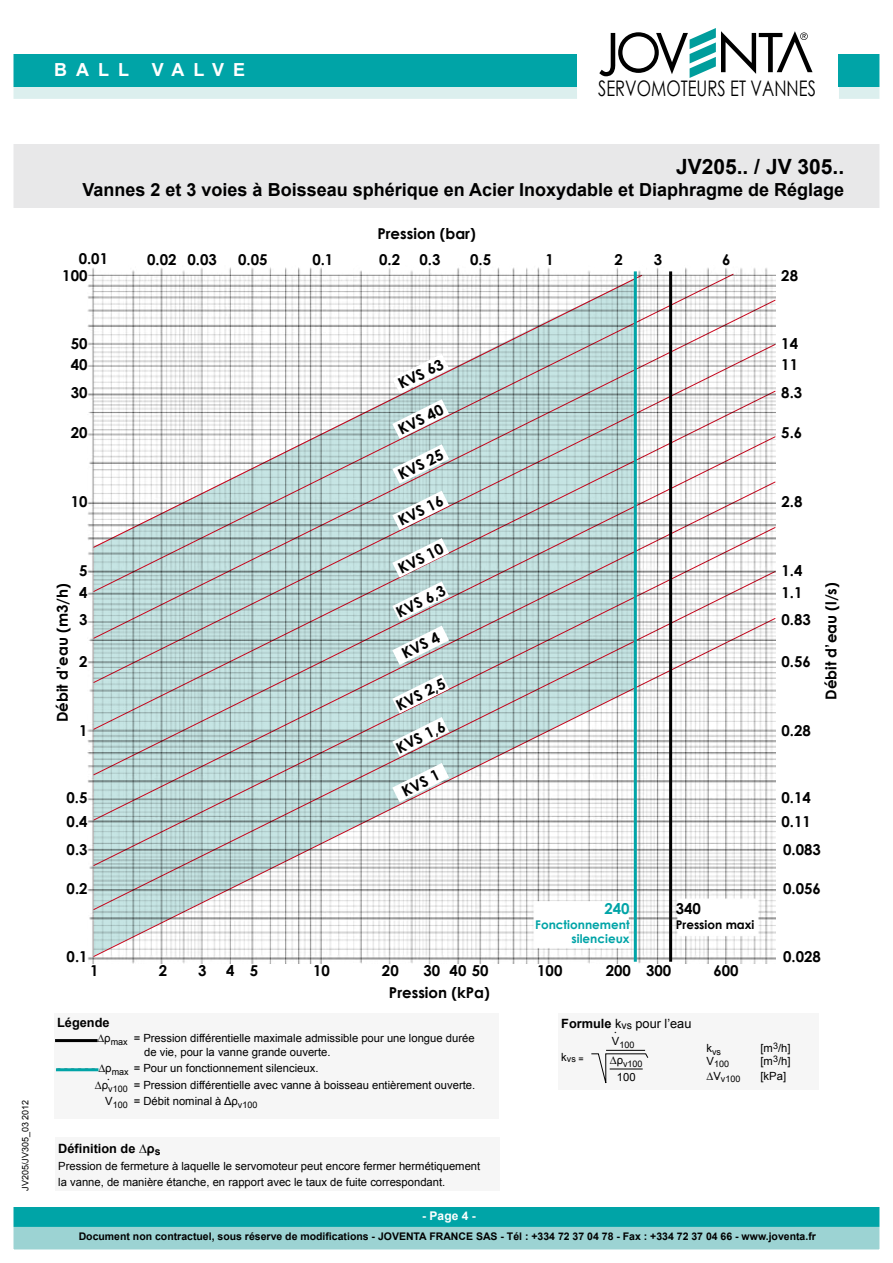
<style>
.page{position:relative;width:893px;height:1263px;background:#fff}
.page>*{position:absolute;margin:0;border:0;box-sizing:border-box;transform-origin:0 0}
.t1{font:21.45px "Century Gothic";color:#000;scale:.77 1}
.t2{font:700 21px "Arial";color:#000}
.t3{font:700 18px "Arial";color:#000}
.t4{font:700 18px "Arial";letter-spacing:.5em;color:#fff}
.t5{font:700 15px/28px "Century Gothic";color:#000}
.t6{font:700 15px "Century Gothic";color:#00a4a7}
.t7{font:700 12.75px "Arial";color:#000}
.t8{font:12.75px "Arial";color:#000}
.t9{font:700 12px/14.4px "Century Gothic";color:#00a4a7;text-align:right}
.t10{font:700 12px "Century Gothic";color:#000}
.t11{font:700 12px "Arial";color:#fff}
.t12{font:11.25px/13.5px "Arial";color:#000}
.t13{font:11.25px "Century Gothic";color:#000}
.t14{font:700 10.5px "Arial";color:#000}
.t15{font:9px/18.6px "Arial";color:#000}
.s1{font-weight:700}
</style>
<div class="page">
<div style="left:839px;top:86px;width:54px;height:13px;background:#dcefee"></div>
<div style="left:0;top:1208px;width:893px;height:19px;background:#00a4a7"></div>
<div style="left:5px;top:1227px;width:888px;height:36px;background:#9cd3d3"></div>
<div style="left:839px;top:54px;width:54px;height:32px;background:#00a4a7"></div>
<div style="left:0;top:86px;width:577px;height:13px;background:#dcefee"></div>
<div style="left:0;top:54px;width:577px;height:32px;background:#00a4a7"></div>
<div style="left:0;top:145px;width:893px;height:63px;background:#e8e8e9"></div>
<svg style="left:599px;top:28px;width:213px;height:50px"></svg>
<div style="left:0;top:0;width:893px;height:1263px;border:14px solid #fff"></div>
<div style="left:54px;top:1013px;width:445px;height:105px;background:#f6f6f6"></div>
<div style="left:55px;top:1137px;width:445px;height:53px;background:#f6f6f6"></div>
<div style="left:558px;top:1013px;width:261px;height:77px;background:#f6f6f6"></div>
<svg style="left:591px;top:1053px;width:58px;height:31px"></svg>
<hr style="left:606px;top:1050px;width:39px;height:1px;background:#000">
<hr style="left:610px;top:1068px;width:33px;height:1px;background:#000">
<hr style="left:55px;top:1039px;width:43px;height:3px;background:#000">
<hr style="left:56px;top:1068px;width:42px;height:3px;background:#00a4a7">
<img style="left:87px;top:267px;width:688px;height:697px">
<svg style="left:392px;top:399px;width:57px;height:85px"></svg>
<svg style="left:392px;top:491px;width:57px;height:39px"></svg>
<svg style="left:392px;top:538px;width:57px;height:127px"></svg>
<svg style="left:392px;top:763px;width:57px;height:39px"></svg>
<svg style="left:392px;top:674px;width:57px;height:82px"></svg>
<svg style="left:392px;top:354px;width:57px;height:39px"></svg>
<hr style="left:634px;top:271px;width:3px;height:691px;background:#00a4a7">
<hr style="left:669px;top:271px;width:3px;height:691px;background:#000">
<div style="left:677px;top:899px;width:81px;height:37px;background:#fff"></div>
<div style="left:534px;top:901px;width:95px;height:47px;background:#fff"></div>
<p class="t15" style="left:16px;top:1191px;width:93px;rotate:-90deg">JV205/JV305_03 2012</p>
<h3 class="t4" style="left:54px;top:58px;width:76px">BALL</h3>
<h3 class="t4" style="left:152px;top:58px;width:95px">VALVE</h3>
<h1 class="t1" style="left:598px;top:74px;width:284px">SERVOMOTEURS ET VANNES</h1>
<h2 class="t2" style="left:676px;top:153px;width:170px">JV205.. / JV 305..</h2>
<h3 class="t3" style="left:83px;top:177px;width:763px">Vannes 2 et 3 voies à Boisseau sphérique en Acier Inoxydable et Diaphragme de Réglage</h3>
<h3 class="t5" style="left:377px;top:219px;width:100px">Pression (bar)</h3>
<h3 class="t5" style="left:79px;top:244px;width:31px">0.01</h3>
<h3 class="t5" style="left:147px;top:245px;width:71px">0.02 0.03</h3>
<h3 class="t5" style="left:238px;top:245px;width:31px">0.05</h3>
<h3 class="t5" style="left:312px;top:245px;width:22px">0.1</h3>
<h3 class="t5" style="left:379px;top:245px;width:22px">0.2</h3>
<h3 class="t5" style="left:420px;top:245px;width:22px">0.3</h3>
<h3 class="t5" style="left:470px;top:245px;width:22px">0.5</h3>
<h3 class="t5" style="left:546px;top:245px;width:10px">1</h3>
<h3 class="t5" style="left:615px;top:245px;width:10px">2</h3>
<h3 class="t5" style="left:654px;top:245px;width:10px">3</h3>
<h3 class="t5" style="left:722px;top:245px;width:10px">6</h3>
<h3 class="t5" style="left:62px;top:261px;width:27px">100</h3>
<h3 class="t5" style="left:71px;top:328px;width:18px">50</h3>
<h3 class="t5" style="left:71px;top:350px;width:18px">40</h3>
<h3 class="t5" style="left:71px;top:378px;width:18px">30</h3>
<h3 class="t5" style="left:71px;top:418px;width:18px">20</h3>
<h3 class="t5" style="left:71px;top:487px;width:18px">10</h3>
<h3 class="t5" style="left:48px;top:722px;width:140px;rotate:-90deg">Débit d’eau (m3/h)</h3>
<h3 class="t5" style="left:79px;top:556px;width:10px">5</h3>
<h3 class="t5" style="left:79px;top:578px;width:10px">4</h3>
<h3 class="t5" style="left:79px;top:605px;width:10px">3</h3>
<h3 class="t5" style="left:79px;top:647px;width:10px">2</h3>
<h3 class="t5" style="left:79px;top:715px;width:10px">1</h3>
<h3 class="t5" style="left:66px;top:782px;width:22px">0.5</h3>
<h3 class="t5" style="left:67px;top:806px;width:22px">0.4<br>0.3</h3>
<h3 class="t5" style="left:67px;top:873px;width:22px">0.2</h3>
<h3 class="t5" style="left:392px;top:372px;width:50px;rotate:-27deg">KVS 63</h3>
<h3 class="t5" style="left:392px;top:417px;width:50px;rotate:-27deg">KVS 40</h3>
<h3 class="t5" style="left:392px;top:462px;width:50px;rotate:-27deg">KVS 25</h3>
<h3 class="t5" style="left:392px;top:508px;width:50px;rotate:-27deg">KVS 16</h3>
<h3 class="t5" style="left:392px;top:556px;width:50px;rotate:-27deg">KVS 10</h3>
<h3 class="t5" style="left:391px;top:600px;width:54px;rotate:-27deg">KVS 6,3</h3>
<h3 class="t5" style="left:396px;top:641px;width:42px;rotate:-27deg">KVS 4</h3>
<h3 class="t5" style="left:391px;top:693px;width:54px;rotate:-27deg">KVS 2,5</h3>
<h3 class="t5" style="left:391px;top:736px;width:54px;rotate:-27deg">KVS 1,6</h3>
<h3 class="t5" style="left:396px;top:779px;width:42px;rotate:-27deg">KVS 1</h3>
<h3 class="t6" style="left:604px;top:898px;width:27px">240</h3>
<p class="t9" style="left:535px;top:917px;width:96px">Fonctionnement silencieux</p>
<h3 class="t5" style="left:676px;top:894px;width:27px">340</h3>
<p class="t10" style="left:676px;top:915px;width:80px">Pression maxi</p>
<h3 class="t5" style="left:67px;top:942px;width:22px">0.1</h3>
<h3 class="t5" style="left:90px;top:955px;width:10px">1</h3>
<h3 class="t5" style="left:159px;top:955px;width:10px">2</h3>
<h3 class="t5" style="left:198px;top:955px;width:10px">3</h3>
<h3 class="t5" style="left:226px;top:955px;width:10px">4</h3>
<h3 class="t5" style="left:313px;top:955px;width:18px">10</h3>
<h3 class="t5" style="left:382px;top:955px;width:18px">20</h3>
<h3 class="t5" style="left:423px;top:955px;width:67px">30 40 50</h3>
<h3 class="t5" style="left:537px;top:955px;width:27px">100</h3>
<h3 class="t5" style="left:606px;top:955px;width:67px">200 300</h3>
<h3 class="t5" style="left:250px;top:955px;width:10px">5</h3>
<h3 class="t5" style="left:713px;top:955px;width:27px">600</h3>
<h3 class="t5" style="left:389px;top:977px;width:102px">Pression (kPa)</h3>
<h3 class="t5" style="left:781px;top:261px;width:18px">28</h3>
<h3 class="t5" style="left:781px;top:328px;width:18px">14</h3>
<h3 class="t5" style="left:781px;top:350px;width:18px">11</h3>
<h3 class="t5" style="left:781px;top:378px;width:22px">8.3</h3>
<h3 class="t5" style="left:781px;top:418px;width:22px">5.6</h3>
<h3 class="t5" style="left:781px;top:487px;width:22px">2.8</h3>
<h3 class="t5" style="left:781px;top:556px;width:22px">1.4</h3>
<h3 class="t5" style="left:781px;top:578px;width:22px">1.1</h3>
<h3 class="t5" style="left:781px;top:605px;width:31px">0.83</h3>
<h3 class="t5" style="left:781px;top:647px;width:31px">0.56</h3>
<h3 class="t5" style="left:781px;top:715px;width:31px">0.28</h3>
<h3 class="t5" style="left:816px;top:700px;width:119px;rotate:-90deg">Débit d’eau (l/s)</h3>
<h3 class="t5" style="left:781px;top:782px;width:31px">0.14</h3>
<h3 class="t5" style="left:781px;top:806px;width:41px">0.11<br>0.083</h3>
<h3 class="t5" style="left:783px;top:873px;width:39px">0.056</h3>
<h3 class="t5" style="left:783px;top:942px;width:39px">0.028</h3>
<p class="t7" style="left:57px;top:1014px;width:54px">Légende</p>
<p class="t12" style="left:144px;top:1032px;width:332px;text-indent:-47px">∆ρ<sub>max</sub> = Pression différentielle maximale admissible pour une longue durée de vie, pour la vanne grande ouverte.</p>
<p class="t12" style="left:57px;top:1062px;width:263px">- - - - - - ∆ρ<sub>max</sub> = Pour un fonctionnement silencieux.</p>
<p class="t12" style="left:95px;top:1078px;width:382px">∆ρ<sub>v100</sub> = Pression différentielle avec vanne à boisseau entièrement ouverte.</p>
<p class="t12" style="left:105px;top:1095px;width:154px">V<sub>100</sub> = Débit nominal à Δρ<sub>v100</sub></p>
<p class="t13" style="left:107px;top:1068px;width:5px">.</p>
<p class="t7" style="left:58px;top:1140px;width:104px">Définition de ∆ρ<sub>s</sub></p>
<p class="t12" style="left:58px;top:1157px;width:424px;line-height:16.5px">Pression de fermeture à laquelle le servomoteur peut encore fermer hermétiquement la vanne, de manière étanche, en rapport avec le taux de fuite correspondant.</p>
<p class="t8" style="left:561px;top:1015px;width:132px"><span class="s1">Formule</span> k<sub>vs</sub> pour l’eau</p>
<p class="t15" style="left:561px;top:1050px;width:24px"><sup>k</sup>vs =</p>
<p class="t13" style="left:614px;top:1021px;width:5px">.</p>
<p class="t15" style="left:610px;top:1036px;width:34px"><sup>V</sup>100 <sup>∆ρ</sup>v100</p>
<p class="t12" style="left:617px;top:1070px;width:20px">100</p>
<p class="t15" style="left:706px;top:1042px;width:16px"><sup>k</sup>vs</p>
<p class="t12" style="left:760px;top:1041px;width:32px">[m<sup>3</sup>/h]</p>
<p class="t15" style="left:706px;top:1054px;width:24px"><sup>V</sup>100</p>
<p class="t12" style="left:760px;top:1055px;width:32px">[m<sup>3</sup>/h]</p>
<p class="t15" style="left:706px;top:1069px;width:35px"><sup>∆V</sup>v100</p>
<p class="t12" style="left:760px;top:1070px;width:27px">[kPa]</p>
<p class="t13" style="left:715px;top:1066px;width:5px">.</p>
<p class="t11" style="left:422px;top:1208px;width:55px">- Page 4 -</p>
<p class="t14" style="left:79px;top:1229px;width:739px">Document non contractuel, sous réserve de modifications - JOVENTA FRANCE SAS - Tél : +334 72 37 04 78 - Fax : +334 72 37 04 66 - www.joventa.fr</p>
</div>
